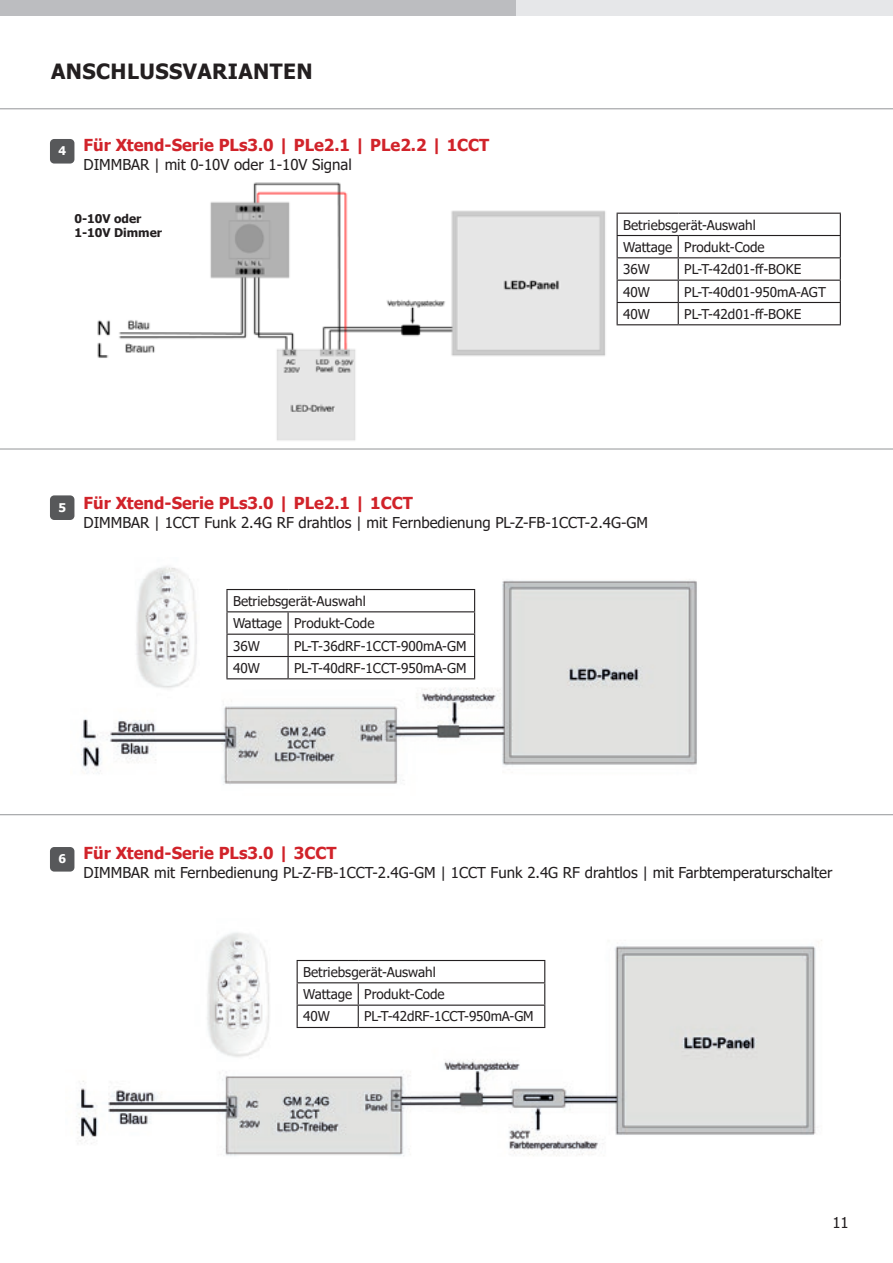
<style>
.page{position:relative;width:893px;height:1263px;background:#fff}
.page>*{position:absolute;margin:0;border:0;box-sizing:border-box;transform-origin:0 0}
.t1{font:700 21px "Tahoma";letter-spacing:.02em;color:#231f20}
.t2{font:700 16.5px "Tahoma";color:#d1232a}
.t3{font:15px "Tahoma";color:#231f20}
.t4{font:13.5px/22.4px "Tahoma";color:#231f20}
.t5{font:700 12px/14.4px "Tahoma";color:#231f20}
.t6{font:700 12px "Tahoma";color:#fff}
</style>
<div class="page">
<img style="left:81px;top:566px;width:616px;height:219px">
<div style="left:50px;top:495px;width:24px;height:25px;background:#57585a;border-radius:4px"></div>
<img style="left:67px;top:182px;width:540px;height:267px">
<div style="left:50px;top:139px;width:24px;height:25px;background:#57585a;border-radius:4px"></div>
<hr style="left:0;top:449px;width:893px;height:1px;background:#939598">
<hr style="left:0;top:814px;width:893px;height:1px;background:#939598">
<hr style="left:0;top:108px;width:893px;height:1px;background:#939598">
<img style="left:76px;top:932px;width:746px;height:224px">
<div style="left:50px;top:847px;width:24px;height:24px;background:#57585a;border-radius:4px"></div>
<hr style="left:617px;top:213px;width:61px;height:1px;background:#231f20">
<hr style="left:678px;top:213px;width:163px;height:1px;background:#231f20">
<hr style="left:617px;top:235px;width:61px;height:1px;background:#231f20">
<hr style="left:678px;top:235px;width:163px;height:1px;background:#231f20">
<hr style="left:617px;top:257px;width:61px;height:1px;background:#231f20">
<hr style="left:678px;top:257px;width:163px;height:1px;background:#231f20">
<hr style="left:617px;top:280px;width:61px;height:1px;background:#231f20">
<hr style="left:678px;top:280px;width:163px;height:1px;background:#231f20">
<hr style="left:617px;top:302px;width:61px;height:1px;background:#231f20">
<svg style="left:617px;top:214px;width:1px;height:110px"></svg>
<hr style="left:678px;top:302px;width:163px;height:1px;background:#231f20">
<svg style="left:678px;top:236px;width:1px;height:88px"></svg>
<svg style="left:840px;top:214px;width:1px;height:110px"></svg>
<hr style="left:617px;top:324px;width:61px;height:1px;background:#231f20">
<hr style="left:678px;top:324px;width:163px;height:1px;background:#231f20">
<hr style="left:226px;top:589px;width:62px;height:1px;background:#231f20">
<hr style="left:226px;top:590px;width:2px;height:21px;background:#231f20">
<hr style="left:288px;top:589px;width:187px;height:1px;background:#231f20">
<hr style="left:226px;top:611px;width:62px;height:1px;background:#231f20">
<hr style="left:226px;top:612px;width:2px;height:22px;background:#231f20">
<hr style="left:288px;top:611px;width:187px;height:1px;background:#231f20">
<hr style="left:226px;top:634px;width:62px;height:1px;background:#231f20">
<hr style="left:226px;top:635px;width:2px;height:21px;background:#231f20">
<hr style="left:288px;top:634px;width:187px;height:1px;background:#231f20">
<hr style="left:226px;top:656px;width:62px;height:1px;background:#231f20">
<hr style="left:226px;top:657px;width:2px;height:21px;background:#231f20">
<hr style="left:288px;top:656px;width:187px;height:1px;background:#231f20">
<svg style="left:288px;top:612px;width:1px;height:66px"></svg>
<svg style="left:474px;top:590px;width:1px;height:88px"></svg>
<hr style="left:226px;top:678px;width:62px;height:1px;background:#231f20">
<hr style="left:288px;top:678px;width:187px;height:1px;background:#231f20">
<hr style="left:297px;top:960px;width:61px;height:1px;background:#231f20">
<hr style="left:358px;top:960px;width:187px;height:1px;background:#231f20">
<hr style="left:297px;top:982px;width:61px;height:1px;background:#231f20">
<hr style="left:358px;top:982px;width:187px;height:1px;background:#231f20">
<hr style="left:297px;top:1004px;width:61px;height:2px;background:#231f20">
<svg style="left:297px;top:961px;width:1px;height:66px"></svg>
<hr style="left:358px;top:1004px;width:187px;height:2px;background:#231f20">
<svg style="left:358px;top:983px;width:1px;height:44px"></svg>
<svg style="left:544px;top:961px;width:1px;height:66px"></svg>
<hr style="left:297px;top:1027px;width:61px;height:1px;background:#231f20">
<hr style="left:358px;top:1027px;width:187px;height:1px;background:#231f20">
<div style="left:0;top:0;width:516px;height:15px;background:#bcbdc0"></div>
<div style="left:516px;top:0;width:377px;height:15px;background:#e6e7e9"></div>
<h1 class="t1" style="left:51px;top:56px;width:263px">ANSCHLUSSVARIANTEN</h1>
<p class="t6" style="left:58px;top:143px;width:9px">4</p>
<p class="t2" style="left:84px;top:133px;width:407px">Für Xtend-Serie PLs3.0 | PLe2.1 | PLe2.2 | 1CCT</p>
<p class="t3" style="left:84px;top:155px;width:270px">DIMMBAR | mit 0-10V oder 1-10V Signal</p>
<p class="t5" style="left:74px;top:211px;width:89px">0-10V oder<br>1-10V Dimmer</p>
<p class="t4" style="left:623px;top:214px;width:143px">Betriebsgerät-Auswahl<br>Wattage Produkt-Code<br>36W</p>
<p class="t4" style="left:684px;top:259px;width:119px">PL-T-42d01-ff-BOKE</p>
<p class="t4" style="left:623px;top:281px;width:28px">40W</p>
<p class="t4" style="left:684px;top:281px;width:143px">PL-T-40d01-950mA-AGT</p>
<p class="t4" style="left:623px;top:303px;width:28px">40W</p>
<p class="t4" style="left:684px;top:303px;width:119px">PL-T-42d01-ff-BOKE</p>
<p class="t6" style="left:58px;top:499px;width:9px">5</p>
<p class="t2" style="left:84px;top:491px;width:331px">Für Xtend-Serie PLs3.0 | PLe2.1 | 1CCT</p>
<p class="t3" style="left:84px;top:513px;width:566px">DIMMBAR | 1CCT Funk 2.4G RF drahtlos | mit Fernbedienung PL-Z-FB-1CCT-2.4G-GM</p>
<p class="t4" style="left:233px;top:590px;width:143px">Betriebsgerät-Auswahl<br>Wattage Produkt-Code<br>36W</p>
<p class="t4" style="left:294px;top:635px;width:174px">PL-T-36dRF-1CCT-900mA-GM</p>
<p class="t4" style="left:233px;top:657px;width:28px">40W</p>
<p class="t4" style="left:294px;top:657px;width:174px">PL-T-40dRF-1CCT-950mA-GM</p>
<p class="t6" style="left:58px;top:851px;width:9px">6</p>
<p class="t2" style="left:84px;top:841px;width:254px">Für Xtend-Serie PLs3.0 | 3CCT</p>
<p class="t3" style="left:84px;top:863px;width:750px">DIMMBAR mit Fernbedienung PL-Z-FB-1CCT-2.4G-GM | 1CCT Funk 2.4G RF drahtlos | mit Farbtemperaturschalter</p>
<p class="t4" style="left:303px;top:961px;width:143px">Betriebsgerät-Auswahl<br>Wattage Produkt-Code<br>40W</p>
<p class="t4" style="left:364px;top:1006px;width:171px">PL-T-42dRF-1CCT-950mA-GM</p>
<p class="t3" style="left:832px;top:1212px;width:18px">11</p>
</div>
